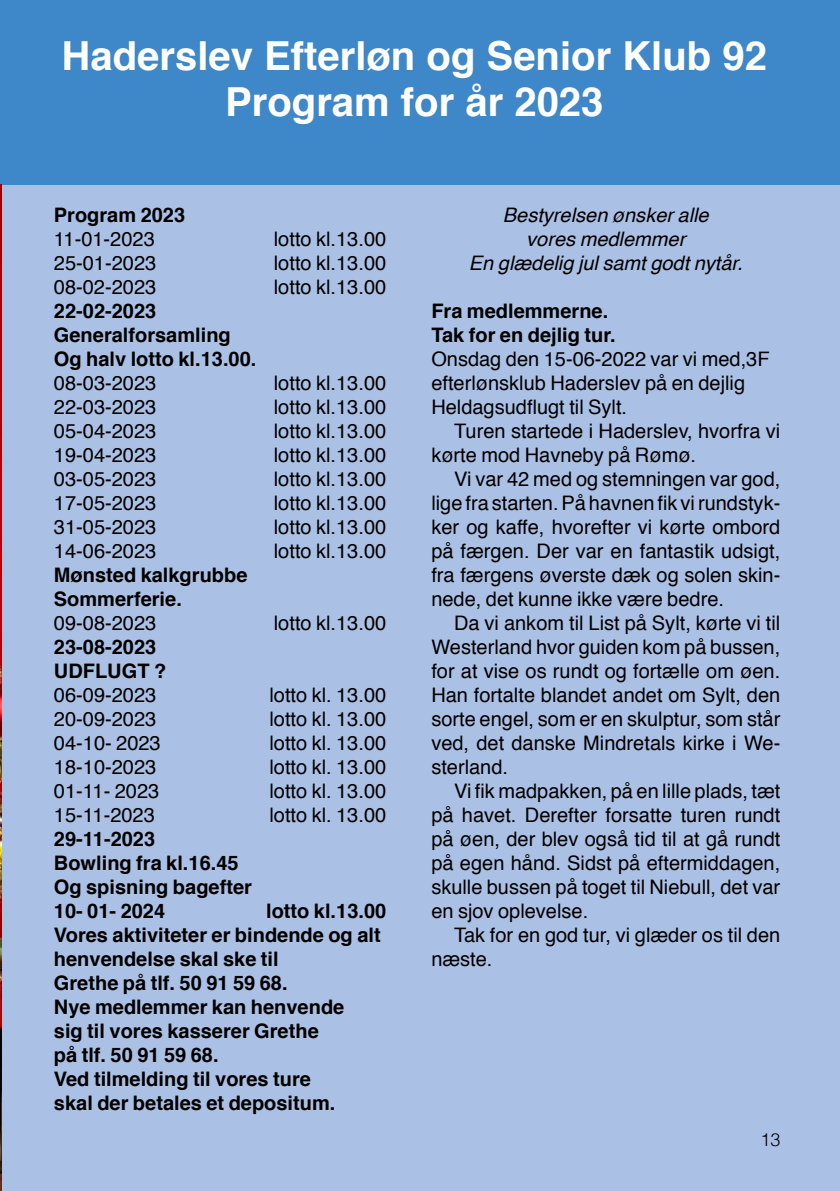
<style>
.page{position:relative;width:840px;height:1191px;background:#fff}
.page>*{position:absolute;margin:0;border:0;box-sizing:border-box;transform-origin:0 0}
.t1{font:700 40px/46px "Helvetica";color:#fff;text-align:center}
.t2{font:20px/24px "Helvetica";color:#000}
.t3{font:700 20px/24px "Helvetica";color:#000}
.t4{font:italic 20px/24px "Helvetica";color:#000;text-align:center}
.t5{font:300 18px "Helvetica";color:#000}
</style>
<div class="page">
<div style="left:0;top:153px;width:839px;height:1038px;background:#aac1e5"></div>
<div style="left:0;top:0;width:839px;height:185px;background:#3e87c8"></div>
<img style="left:0;top:185px;width:1px;height:1006px">
<h1 class="t1" style="left:62px;top:33px;width:706px">Haderslev Efterløn og Senior Klub 92<br>Program for år 2023</h1>
<p class="t3" style="left:54px;top:203px;width:133px">Program 2023</p>
<p class="t2" style="left:54px;top:228px;width:102px">11-01-2023</p>
<p class="t2" style="left:274px;top:228px;width:114px">lotto kl.13.00</p>
<p class="t2" style="left:54px;top:252px;width:104px">25-01-2023</p>
<p class="t2" style="left:274px;top:252px;width:114px">lotto kl.13.00</p>
<p class="t2" style="left:54px;top:276px;width:104px">08-02-2023</p>
<p class="t2" style="left:274px;top:276px;width:114px">lotto kl.13.00</p>
<p class="t3" style="left:54px;top:299px;width:204px">22-02-2023<br>Generalforsamling<br>Og halv lotto kl.13.00.</p>
<p class="t2" style="left:54px;top:372px;width:104px">08-03-2023</p>
<p class="t2" style="left:274px;top:372px;width:114px">lotto kl.13.00</p>
<p class="t2" style="left:54px;top:396px;width:104px">22-03-2023</p>
<p class="t2" style="left:274px;top:396px;width:114px">lotto kl.13.00</p>
<p class="t2" style="left:54px;top:420px;width:104px">05-04-2023</p>
<p class="t2" style="left:274px;top:420px;width:114px">lotto kl.13.00</p>
<p class="t2" style="left:54px;top:444px;width:104px">19-04-2023</p>
<p class="t2" style="left:274px;top:444px;width:114px">lotto kl.13.00</p>
<p class="t2" style="left:54px;top:468px;width:104px">03-05-2023</p>
<p class="t2" style="left:274px;top:468px;width:114px">lotto kl.13.00</p>
<p class="t2" style="left:54px;top:492px;width:104px">17-05-2023</p>
<p class="t2" style="left:274px;top:492px;width:114px">lotto kl.13.00</p>
<p class="t2" style="left:54px;top:516px;width:104px">31-05-2023</p>
<p class="t2" style="left:274px;top:516px;width:114px">lotto kl.13.00</p>
<p class="t2" style="left:54px;top:540px;width:104px">14-06-2023</p>
<p class="t2" style="left:274px;top:540px;width:114px">lotto kl.13.00</p>
<p class="t3" style="left:54px;top:563px;width:195px">Mønsted kalkgrubbe<br>Sommerferie.</p>
<p class="t2" style="left:54px;top:612px;width:104px">09-08-2023</p>
<p class="t2" style="left:274px;top:612px;width:114px">lotto kl.13.00</p>
<p class="t3" style="left:54px;top:635px;width:114px">23-08-2023<br>UDFLUGT ?</p>
<p class="t2" style="left:54px;top:684px;width:104px">06-09-2023</p>
<p class="t2" style="left:269px;top:684px;width:118px">lotto kl. 13.00</p>
<p class="t2" style="left:54px;top:708px;width:104px">20-09-2023</p>
<p class="t2" style="left:269px;top:708px;width:118px">lotto kl. 13.00</p>
<p class="t2" style="left:54px;top:732px;width:108px">04-10- 2023</p>
<p class="t2" style="left:269px;top:732px;width:118px">lotto kl. 13.00</p>
<p class="t2" style="left:54px;top:756px;width:104px">18-10-2023</p>
<p class="t2" style="left:269px;top:756px;width:118px">lotto kl. 13.00</p>
<p class="t2" style="left:54px;top:780px;width:107px">01-11- 2023</p>
<p class="t2" style="left:269px;top:780px;width:118px">lotto kl. 13.00</p>
<p class="t2" style="left:54px;top:804px;width:102px">15-11-2023</p>
<p class="t2" style="left:269px;top:804px;width:118px">lotto kl. 13.00</p>
<p class="t3" style="left:54px;top:827px;width:199px">29-11-2023<br>Bowling fra kl.16.45<br>Og spisning bagefter<br>10- 01- 2024</p>
<p class="t3" style="left:54px;top:899px;width:333px;text-indent:212px">lotto kl.13.00<br>Vores aktiviteter er bindende og alt henvendelse skal ske til<br>Grethe på tlf. 50 91 59 68.<br>Nye medlemmer kan henvende<br>sig til vores kasserer Grethe<br>på tlf. 50 91 59 68.<br>Ved tilmelding til vores ture<br>skal der betales et depositum.</p>
<p class="t4" style="left:468px;top:203px;width:275px">Bestyrelsen ønsker alle<br>vores medlemmer<br>En glædelig jul samt godt nytår.</p>
<p class="t3" style="left:431px;top:299px;width:186px">Fra medlemmerne.<br>Tak for en dejlig tur.</p>
<p class="t2" style="left:431px;top:348px;width:339px">Onsdag den 15-06-2022 var vi med,3F efterlønsklub Haderslev på en dejlig<br>Heldagsudflugt til Sylt.</p>
<p class="t2" style="left:431px;top:420px;width:350px;text-indent:23px">Turen startede i Haderslev, hvorfra vi kørte mod Havneby på Rømø.</p>
<p class="t2" style="left:431px;top:468px;width:350px;text-align:justify;text-indent:23px">Vi var 42 med og stemningen var god, lige fra starten. På havnen fik vi rundstyk&shy;ker og kaffe, hvorefter vi kørte ombord på færgen. Der var en fantastik udsigt, fra færgens øverste dæk og solen skin&shy;nede, det kunne ikke være bedre.</p>
<p class="t2" style="left:431px;top:612px;width:350px;text-align:justify;text-indent:23px">Da vi ankom til List på Sylt, kørte vi til Westerland hvor guiden kom på bussen, for at vise os rundt og fortælle om øen.<br>Han fortalte blandet andet om Sylt, den sorte engel, som er en skulptur, som står ved, det danske Mindretals kirke i We&shy;sterland.</p>
<p class="t2" style="left:431px;top:780px;width:350px;text-align:justify;text-indent:23px">Vi fik madpakken, på en lille plads, tæt på havet. Derefter forsatte turen rundt på øen, der blev også tid til at gå rundt på egen hånd. Sidst på eftermiddagen, skulle bussen på toget til Niebull, det var en sjov oplevelse.</p>
<p class="t2" style="left:431px;top:924px;width:350px;text-indent:23px">Tak for en god tur, vi glæder os til den næste.</p>
<p class="t5" style="left:760px;top:1124px;width:22px">13</p>
</div>
